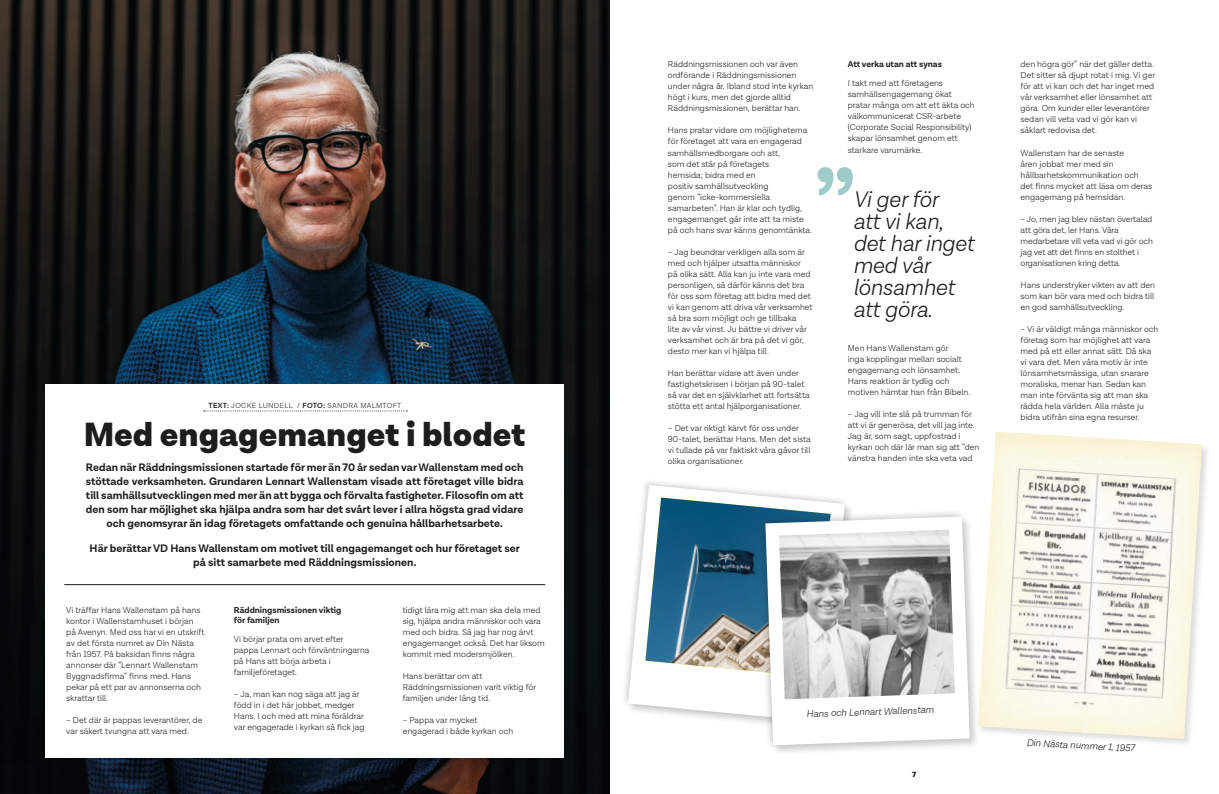
<style>
.page{position:relative;width:1219px;height:794px;background:#fff}
.page>*{position:absolute;margin:0;border:0;box-sizing:border-box;transform-origin:0 0}
.t1{font:700 90.5px "Lota Grotesque";color:#86bdbc}
.Rubrik_alt_1{font:900 34px "Lota Grotesque";color:#1d1d1b}
.Brödtext_Lota{font:italic 300 23px/22px "Lota Grotesque";letter-spacing:-.01em;color:#1d1d1b}
.Ingress_centrerad{font:700 11px/14px "Lota Grotesque";color:#1d1d1b;text-align:center}
.Brödtext_aktuellt{font:italic 300 10px "Lota Grotesque";color:#1d1d1b}
.Brödtext_Lota-2{font:300 8.7px/11px "Lota Grotesque";color:#1d1d1b}
.Mellanrubrik_brödtext_svart{font:700 8.7px/10px "Lota Grotesque";color:#1d1d1b}
.TEXT_FOTO_Format{font:300 7.5px "Lota Grotesque";letter-spacing:.04em;color:#1d1d1b}
.t2{font:900 7.5px "Lota Grotesque";color:#1d1d1b}
.s1{font-weight:600}
</style>
<div class="page">
<img style="left:0;top:0;width:610px;height:794px">
<div style="left:45px;top:384px;width:519px;height:374px;background:#fff"></div>
<svg style="left:204px;top:410px;width:203px;height:1px"></svg>
<hr style="left:64px;top:584px;width:481px;height:1px;background:#1d1d1b">
<svg style="left:628px;top:485px;width:181px;height:237px"></svg>
<div style="left:764px;top:515px;width:215px;height:240px;background:#1d1d1b;opacity:.2"></div>
<svg style="left:765px;top:516px;width:205px;height:229px"></svg>
<svg style="left:645px;top:497px;width:310px;height:202px"></svg>
<img style="left:779px;top:529px;width:176px;height:170px">
<div style="left:977px;top:430px;width:234px;height:318px;background:#1d1d1b;opacity:.15"></div>
<img style="left:978px;top:431px;width:224px;height:308px">
<p class="TEXT_FOTO_Format" style="left:208px;top:401px;width:194px"><span class="s1">TEXT:</span> JOCKE LUNDELL / <span class="s1">FOTO:</span> SANDRA MALMTOFT</p>
<p class="Rubrik_alt_1" style="left:84px;top:414px;width:443px">Med engagemanget i blodet</p>
<p class="Ingress_centrerad" style="left:86px;top:460px;width:439px">Redan när Räddningsmissionen startade för mer än 70 år sedan var Wallenstam med och stöttade verksamheten. Grundaren Lennart Wallenstam visade att företaget ville bidra till samhällsutvecklingen med mer än att bygga och förvalta fastigheter. Filosofin om att den som har möjlighet ska hjälpa andra som har det svårt lever i allra högsta grad vidare och genomsyrar än idag företagets omfattande och genuina hållbarhetsarbete.</p>
<p class="Ingress_centrerad" style="left:90px;top:541px;width:432px">Här berättar VD Hans Wallenstam om motivet till engagemanget och hur företaget ser på sitt samarbete med Räddningsmissionen.</p>
<p class="Brödtext_Lota-2" style="left:66px;top:604px;width:140px">Vi träffar Hans Wallenstam på hans kontor i Wallenstamhuset i början på Avenyn. Med oss har vi en utskrift av det första numret av Din Nästa från 1957. På baksidan finns några annonser där ”Lennart Wallenstam<br>Byggnadsfirma” finns med. Hans pekar på ett par av annonserna och skrattar till.</p>
<p class="Brödtext_Lota-2" style="left:66px;top:714px;width:138px">– Det där är pappas leverantörer, de var säkert tvungna att vara med.</p>
<p class="Mellanrubrik_brödtext_svart" style="left:234px;top:605px;width:109px">Räddningsmissionen viktig för familjen</p>
<p class="Brödtext_Lota-2" style="left:234px;top:633px;width:137px">Vi börjar prata om arvet efter pappa Lennart och förväntningarna på Hans att börja arbeta i familjeföretaget.</p>
<p class="Brödtext_Lota-2" style="left:234px;top:688px;width:132px">– Ja, man kan nog säga att jag är född in i det här jobbet, medger<br>Hans. I och med att mina föräldrar var engagerade i kyrkan så fick jag</p>
<p class="Brödtext_Lota-2" style="left:403px;top:604px;width:143px">tidigt lära mig att man ska dela med sig, hjälpa andra människor och vara med och bidra. Så jag har nog ärvt engagemanget också. Det har liksom kommit med modersmjölken.</p>
<p class="Brödtext_Lota-2" style="left:403px;top:670px;width:135px">Hans berättar om att<br>Räddningsmissionen varit viktig för familjen under lång tid.</p>
<p class="Brödtext_Lota-2" style="left:403px;top:714px;width:112px">– Pappa var mycket engagerad i både kyrkan och</p>
<p class="Mellanrubrik_brödtext_svart" style="left:848px;top:60px;width:96px">Att verka utan att synas</p>
<p class="Brödtext_Lota-2" style="left:848px;top:78px;width:128px">I takt med att företagens samhällsengagemang ökat pratar många om att ett äkta och välkommunicerat CSR-arbete (Corporate Social Responsibility) skapar lönsamhet genom ett starkare varumärke.</p>
<p class="Brödtext_Lota-2" style="left:668px;top:59px;width:147px">Räddningsmissionen och var även ordförande i Räddningsmissionen under några år. Ibland stod inte kyrkan högt i kurs, men det gjorde alltid Räddningsmissionen, berättar han.</p>
<p class="Brödtext_Lota-2" style="left:668px;top:125px;width:146px">Hans pratar vidare om möjligheterna för företaget att vara en engagerad samhällsmedborgare och att,<br>som det står på företagets<br>hemsida; bidra med en<br>positiv samhällsutveckling<br>genom ”icke-kommersiella samarbeten”. Han är klar och tydlig, engagemanget går inte att ta miste på och hans svar känns genomtänkta.</p>
<p class="Brödtext_Lota-2" style="left:668px;top:246px;width:146px">– Jag beundrar verkligen alla som är med och hjälper utsatta människor på olika sätt. Alla kan ju inte vara med personligen, så därför känns det bra för oss som företag att bidra med det vi kan genom att driva vår verksamhet så bra som möjligt och ge tillbaka<br>lite av vår vinst. Ju bättre vi driver vår verksamhet och är bra på det vi gör, desto mer kan vi hjälpa till.</p>
<p class="Brödtext_Lota-2" style="left:668px;top:367px;width:143px">Han berättar vidare att även under fastighetskrisen i början på 90-talet så var det en självklarhet att fortsätta stötta ett antal hjälporganisationer.</p>
<p class="Brödtext_Lota-2" style="left:668px;top:422px;width:144px">– Det var riktigt kärvt för oss under 90-talet, berättar Hans. Men det sista vi tullade på var faktiskt våra gåvor till olika organisationer.</p>
<h1 class="t1" style="left:814px;top:153px;width:43px">”</h1>
<p class="Brödtext_Lota" style="left:853px;top:188px;width:122px">Vi ger för<br>att vi kan, det har inget med vår lönsamhet att göra.</p>
<p class="Brödtext_Lota-2" style="left:848px;top:342px;width:124px">Men Hans Wallenstam gör<br>inga kopplingar mellan socialt engagemang och lönsamhet.<br>Hans reaktion är tydlig och motiven hämtar han från Bibeln.</p>
<p class="Brödtext_Lota-2" style="left:848px;top:408px;width:133px">– Jag vill inte slå på trumman för att vi är generösa, det vill jag inte.<br>Jag är, som sagt, uppfostrad i kyrkan och där lär man sig att ”den vänstra handen inte ska veta vad</p>
<p class="Brödtext_aktuellt" style="left:806px;top:708px;width:129px;rotate:-2deg">Hans och Lennart Wallenstam</p>
<p class="t2" style="left:302px;top:769px;width:6px">6</p>
<p class="t2" style="left:912px;top:769px;width:6px">7</p>
<p class="Brödtext_Lota-2" style="left:1020px;top:59px;width:136px">den högra gör” när det gäller detta.<br>Det sitter så djupt rotat i mig. Vi ger för att vi kan och det har inget med vår verksamhet eller lönsamhet att göra. Om kunder eller leverantörer sedan vill veta vad vi gör kan vi såklart redovisa det.</p>
<p class="Brödtext_Lota-2" style="left:1020px;top:147px;width:133px">Wallenstam har de senaste<br>åren jobbat mer med sin hållbarhetskommunikation och det finns mycket att läsa om deras engagemang på hemsidan.</p>
<p class="Brödtext_Lota-2" style="left:1020px;top:213px;width:134px">– Jo, men jag blev nästan övertalad att göra det, ler Hans. Våra medarbetare vill veta vad vi gör och jag vet att det finns en stolthet i organisationen kring detta.</p>
<p class="Brödtext_Lota-2" style="left:1020px;top:279px;width:136px;text-align:justify">Hans understryker vikten av att den som kan bör vara med och bidra till en god samhällsutveckling.</p>
<p class="Brödtext_Lota-2" style="left:1020px;top:323px;width:139px">– Vi är väldigt många människor och företag som har möjlighet att vara med på ett eller annat sätt. Då ska vi vara det. Men våra motiv är inte lönsamhetsmässiga, utan snarare moraliska, menar han. Sedan kan man inte förvänta sig att man ska rädda hela världen. Alla måste ju bidra utifrån sina egna resurser.</p>
<p class="Brödtext_aktuellt" style="left:1027px;top:737px;width:110px;rotate:3deg">Din Nästa nummer 1, 1957</p>
</div>
